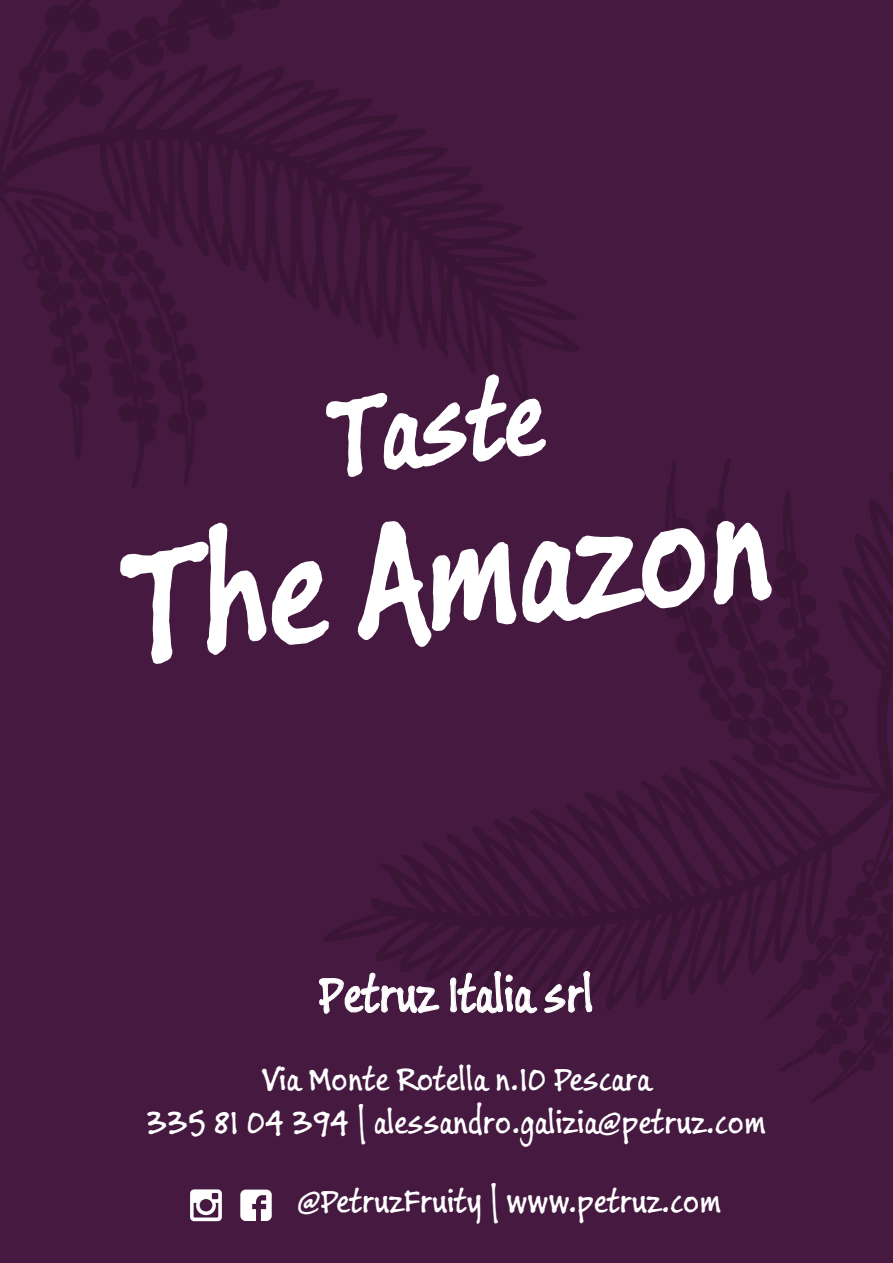
<style>
.page{position:relative;width:893px;height:1263px;background:#451940}
.page>*{position:absolute;margin:0;border:0;box-sizing:border-box;transform-origin:0 0}
.t1{font:172.5px "Buxton Sketch";color:#fff;scale:.9 1}
.t2{font:117.3px "Buxton Sketch";color:#fff;scale:.9 1}
.t3{font:55.8px "Buxton Sketch";color:#fff;scale:.89 1}
.t4{font:36px/43.2px "Buxton Sketch";color:#fff;text-align:center}
</style>
<div class="page">
<svg style="left:318px;top:972px;width:122px;height:42px"></svg>
<svg style="left:450px;top:970px;width:143px;height:44px"></svg>
<svg style="left:190px;top:1189px;width:32px;height:32px"></svg>
<svg style="left:240px;top:1189px;width:32px;height:32px"></svg>
<svg style="left:114px;top:272px;width:663px;height:397px"></svg>
<h2 class="t2" style="left:313px;top:356px;width:243px;rotate:-6deg">Taste</h2>
<h1 class="t1" style="left:101px;top:489px;width:731px;rotate:-6deg">The Amazon</h1>
<h3 class="t3" style="left:319px;top:955px;width:309px">Petruz Italia srl</h3>
<p class="t4" style="left:147px;top:1057px;width:620px">Via Monte Rotella n.10 Pescara<br>335 81 04 394 | alessandro.galizia@petruz.com</p>
<p class="t4" style="left:297px;top:1179px;width:425px">@PetruzFruity | www.petruz.com</p>
</div>
